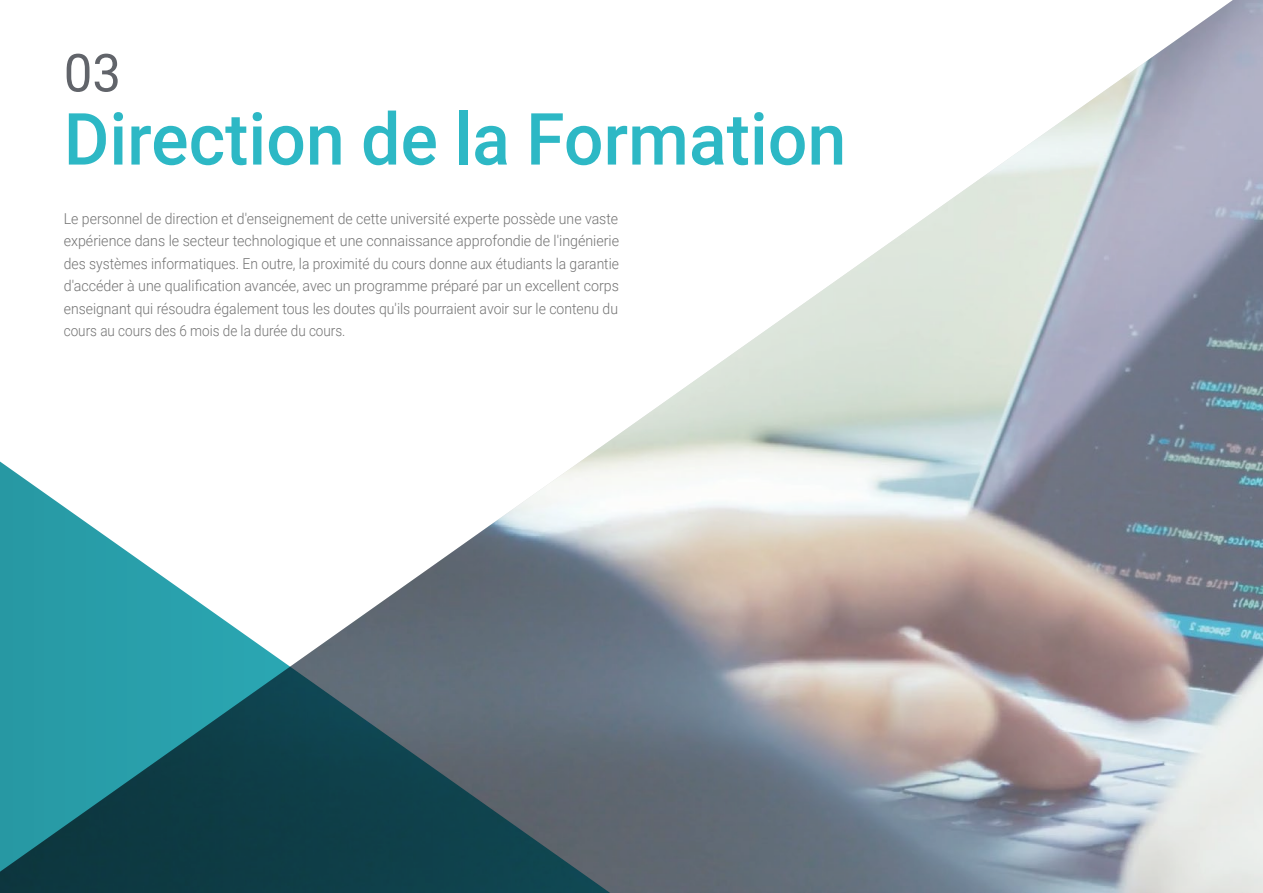
<style>
.page{position:relative;width:1263px;height:893px;background:#fff}
.page>*{position:absolute;margin:0;border:0;box-sizing:border-box;transform-origin:0 0}
.t1{font:500 72px "Roboto";color:#2db8c5}
.t2{font:52.5px "Roboto";color:#61646a}
.t3{font:300 15px/22.5px "Roboto";color:#737373;text-align:justify;scale:.94 1}
</style>
<div class="page">
<img style="left:602px;top:0;width:661px;height:893px">
<svg style="left:0;top:446px;width:640px;height:447px"></svg>
<h2 class="t2" style="left:64px;top:36px;width:59px">03</h2>
<h1 class="t1" style="left:64px;top:89px;width:784px">Direction de la Formation</h1>
<p class="t3" style="left:64px;top:207px;width:592px">Le personnel de direction et d'enseignement de cette université experte possède une vaste expérience dans le secteur technologique et une connaissance approfondie de l'ingénierie des systèmes informatiques. En outre, la proximité du cours donne aux étudiants la garantie d'accéder à une qualification avancée, avec un programme préparé par un excellent corps enseignant qui résoudra également tous les doutes qu'ils pourraient avoir sur le contenu du cours au cours des 6 mois de la durée du cours.</p>
</div>
